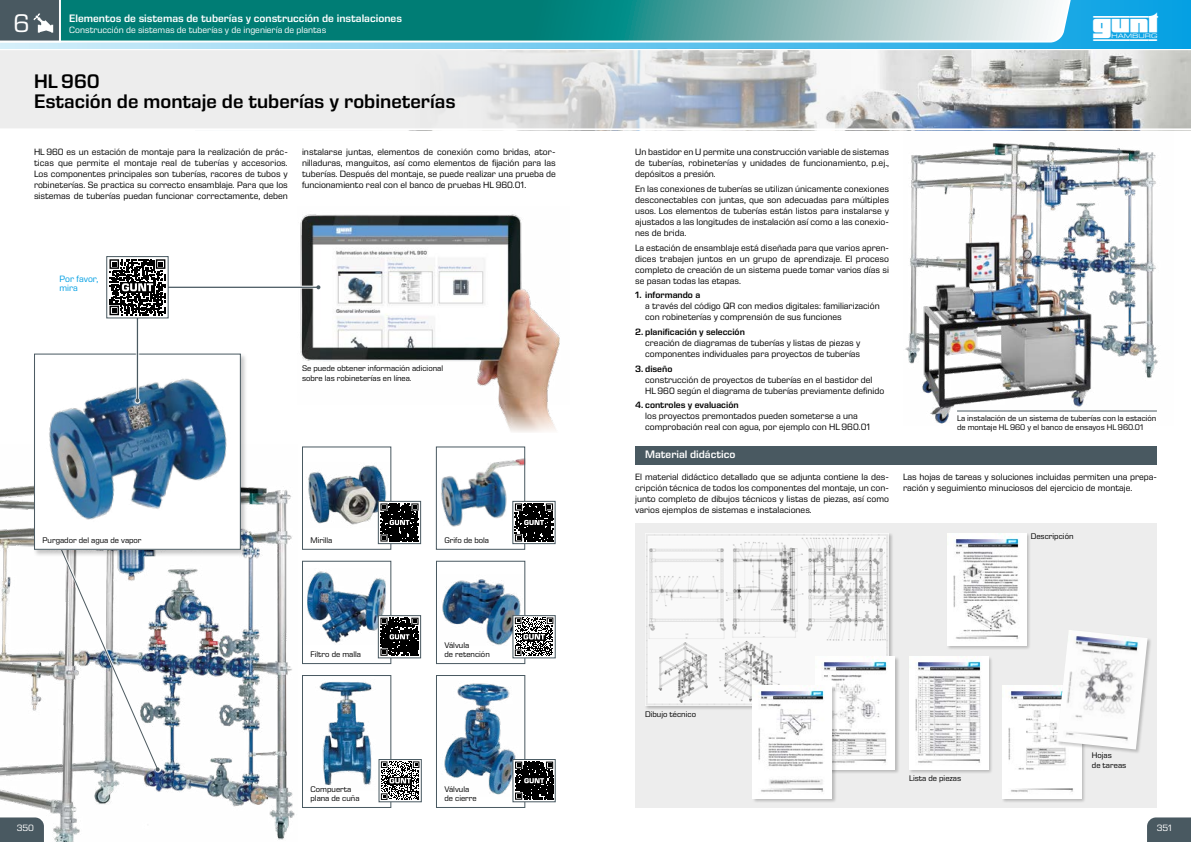
<style>
.page{position:relative;width:1191px;height:842px;background:#fff}
.page>*{position:absolute;margin:0;border:0;box-sizing:border-box;transform-origin:0 0}
.t1{font:700 39.8px "gunt 2 E Symbol";color:#fff}
.t2{font:26px "Eurostile Next LT Pro";color:#fff}
.t3{font:600 20px/20px "Eurostile Next LT Pro";color:#000}
.t4{font:600 11px "Eurostile Next LT Pro";color:#fff}
.t5{font:9.3px/11px "Eurostile Next LT Pro";color:#000;text-align:justify}
.t6{font:600 9.3px "Eurostile Next LT Pro";color:#000}
.t7{font:9.3px "Eurostile Next LT Pro";color:#fff}
.t8{font:9.3px/9.5px "Eurostile Next LT Pro";color:#009fe3}
.t9{font:8.3px/9.5px "Eurostile Next LT Pro";color:#000}
</style>
<div class="page">
<svg style="left:0;top:48px;width:1191px;height:81px;background:#d4d7d9"></svg>
<div style="left:0;top:0;width:1191px;height:48px;background:linear-gradient(to right,#d7effa,#04a0e3)"></div>
<svg style="left:0;top:0;width:1075px;height:44px;background:#4da2a0"></svg>
<svg style="left:0;top:0;width:61px;height:43px;background:#637178"></svg>
<img style="left:0;top:485px;width:295px;height:357px">
<div style="left:635px;top:523px;width:522px;height:285px;background:#ededed"></div>
<div style="left:635px;top:446px;width:522px;height:19px;background:#495961"></div>
<img style="left:903px;top:123px;width:270px;height:301px">
<div style="left:644px;top:533px;width:249px;height:177px;background:#000;opacity:.22"></div>
<img style="left:645px;top:533px;width:244px;height:173px">
<div style="left:946px;top:533px;width:85px;height:117px;background:#000;opacity:.22"></div>
<img style="left:947px;top:533px;width:79px;height:112px">
<svg style="left:60px;top:556px;width:100px;height:215px"></svg>
<div style="left:1001px;top:686px;width:85px;height:117px;background:#000;opacity:.22"></div>
<img style="left:1002px;top:686px;width:79px;height:112px">
<div style="left:1056px;top:629px;width:96px;height:125px;background:#000;opacity:.22"></div>
<img style="left:1057px;top:630px;width:90px;height:119px">
<img style="left:300px;top:214px;width:260px;height:218px">
<div style="left:33px;top:352px;width:215px;height:204px;background:#000;opacity:.22"></div>
<img style="left:36px;top:356px;width:203px;height:189px">
<div style="left:34px;top:354px;width:207px;height:196px;border:1px solid #495961"></div>
<svg style="left:134px;top:284px;width:187px;height:120px"></svg>
<div style="left:908px;top:657px;width:85px;height:117px;background:#000;opacity:.22"></div>
<img style="left:909px;top:657px;width:79px;height:112px">
<div style="left:815px;top:657px;width:84px;height:117px;background:#000;opacity:.22"></div>
<img style="left:815px;top:657px;width:80px;height:112px">
<div style="left:752px;top:686px;width:84px;height:117px;background:#000;opacity:.22"></div>
<img style="left:752px;top:686px;width:80px;height:112px">
<hr style="left:957px;top:410px;width:200px;height:1px;background:#495961">
<svg style="left:109px;top:259px;width:211px;height:143px"></svg>
<div style="left:106px;top:256px;width:63px;height:62px;border:1px solid #495961"></div>
<img style="left:308px;top:465px;width:81px;height:62px">
<div style="left:302px;top:446px;width:89px;height:104px;border:1px solid #495961"></div>
<svg style="left:418px;top:503px;width:1px;height:39px"></svg>
<svg style="left:380px;top:503px;width:38px;height:39px"></svg>
<div style="left:378px;top:501px;width:43px;height:43px;border:1px solid #495961"></div>
<img style="left:442px;top:579px;width:79px;height:66px">
<div style="left:436px;top:561px;width:89px;height:103px;border:1px solid #495961"></div>
<svg style="left:514px;top:617px;width:40px;height:39px"></svg>
<svg style="left:515px;top:617px;width:38px;height:39px"></svg>
<div style="left:512px;top:615px;width:44px;height:43px;border:1px solid #495961"></div>
<img style="left:307px;top:571px;width:79px;height:74px">
<div style="left:302px;top:561px;width:89px;height:103px;border:1px solid #495961"></div>
<svg style="left:380px;top:617px;width:39px;height:39px"></svg>
<svg style="left:380px;top:618px;width:38px;height:38px"></svg>
<div style="left:378px;top:615px;width:43px;height:43px;border:1px solid #495961"></div>
<img style="left:319px;top:682px;width:53px;height:103px">
<div style="left:302px;top:675px;width:89px;height:133px;border:1px solid #495961"></div>
<svg style="left:380px;top:761px;width:40px;height:39px"></svg>
<svg style="left:381px;top:761px;width:38px;height:39px"></svg>
<div style="left:378px;top:759px;width:44px;height:43px;border:1px solid #495961"></div>
<img style="left:444px;top:683px;width:72px;height:112px">
<div style="left:436px;top:675px;width:89px;height:133px;border:1px solid #495961"></div>
<svg style="left:514px;top:761px;width:40px;height:39px"></svg>
<svg style="left:515px;top:761px;width:38px;height:39px"></svg>
<div style="left:512px;top:759px;width:44px;height:43px;border:1px solid #495961"></div>
<img style="left:441px;top:458px;width:82px;height:69px">
<div style="left:436px;top:446px;width:89px;height:104px;border:1px solid #495961"></div>
<svg style="left:514px;top:503px;width:1px;height:39px"></svg>
<svg style="left:515px;top:503px;width:38px;height:39px"></svg>
<div style="left:512px;top:501px;width:43px;height:43px;border:1px solid #495961"></div>
<svg style="left:1147px;top:817px;width:44px;height:25px"></svg>
<svg style="left:0;top:814px;width:47px;height:28px"></svg>
<svg style="left:1093px;top:16px;width:18px;height:25px"></svg>
<h2 class="t2" style="left:13px;top:9px;width:17px">6</h2>
<p class="t4" style="left:69px;top:12px;width:334px">Elementos de sistemas de tuberías y construcción de instalaciones</p>
<p class="t7" style="left:69px;top:24px;width:258px">Construcción de sistemas de tuberías y de ingeniería de plantas</p>
<h3 class="t3" style="left:34px;top:71px;width:423px">HL 960<br>Estación de montaje de tuberías y robineterías</h3>
<p class="t5" style="left:34px;top:147px;width:255px">HL 960 es un estación de montaje para la realización de prác&shy;ticas que permite el montaje real de tuberías y accesorios.<br>Los componentes principales son tuberías, racores de tubos y robineterías. Se practica su correcto ensamblaje. Para que los sistemas de tuberías puedan funcionar correctamente, deben</p>
<p class="t5" style="left:302px;top:147px;width:255px">instalarse juntas, elementos de conexión como bridas, ator&shy;nilladuras, manguitos, así como elementos de fijación para las tuberías. Después del montaje, se puede realizar una prueba de funcionamiento real con el banco de pruebas HL 960.01.</p>
<p class="t5" style="left:635px;top:147px;width:255px">Un bastidor en U permite una construcción variable de sistemas de tuberías, robineterías y unidades de funcionamiento, p.ej., depósitos a presión.</p>
<p class="t5" style="left:635px;top:183px;width:255px">En las conexiones de tuberías se utilizan únicamente conexiones desconectables con juntas, que son adecuadas para múltiples usos. Los elementos de tuberías están listos para instalarse y ajustados a las longitudes de instalación así como a las conexio&shy;nes de brida.</p>
<p class="t5" style="left:635px;top:242px;width:255px">La estación de ensamblaje está diseñada para que varios apren&shy;dices trabajen juntos en un grupo de aprendizaje. El proceso completo de creación de un sistema puede tomar varios días si se pasan todas las etapas.</p>
<p class="t6" style="left:635px;top:290px;width:67px">1. informando a</p>
<p class="t5" style="left:645px;top:301px;width:236px">a través del código QR con medios digitales: familiarización con robineterías y comprensión de sus funciones</p>
<p class="t6" style="left:635px;top:327px;width:111px">2. planificación y selección</p>
<p class="t5" style="left:645px;top:337px;width:217px">creación de diagramas de tuberías y listas de piezas y componentes individuales para proyectos de tuberías</p>
<p class="t6" style="left:635px;top:363px;width:39px">3. diseño</p>
<p class="t5" style="left:645px;top:374px;width:241px">construcción de proyectos de tuberías en el bastidor del<br>HL 960 según el diagrama de tuberías previamente definido</p>
<p class="t6" style="left:635px;top:400px;width:105px">4. controles y evaluación</p>
<p class="t5" style="left:645px;top:411px;width:227px">los proyectos premontados pueden someterse a una comprobación real con agua, por ejemplo con HL 960.01</p>
<p class="t8" style="left:60px;top:274px;width:40px">Por favor, mira</p>
<p class="t9" style="left:302px;top:364px;width:143px">Se puede obtener información adicional sobre las robineterías en línea.</p>
<h1 class="t1" style="left:1111px;top:7px;width:51px">◆■▼</h1>
<p class="t9" style="left:957px;top:413px;width:201px">La instalación de un sistema de tuberías con la estación de montaje HL 960 y el banco de ensayos HL 960.01</p>
<p class="t9" style="left:43px;top:535px;width:101px">Purgador del agua de vapor</p>
<p class="t9" style="left:310px;top:535px;width:23px">Mirilla</p>
<p class="t9" style="left:444px;top:535px;width:46px">Grifo de bola</p>
<p class="t9" style="left:444px;top:640px;width:26px">Válvula</p>
<p class="t9" style="left:310px;top:650px;width:52px">Filtro de malla</p>
<p class="t9" style="left:444px;top:650px;width:47px">de retención</p>
<p class="t9" style="left:310px;top:784px;width:50px">Compuerta plana de cuña</p>
<p class="t9" style="left:444px;top:784px;width:34px">Válvula de cierre</p>
<p class="t4" style="left:645px;top:448px;width:92px">Material didáctico</p>
<p class="t5" style="left:635px;top:472px;width:255px">El material didáctico detallado que se adjunta contiene la des&shy;cripción técnica de todos los componentes del montaje, un con&shy;junto completo de dibujos técnicos y listas de piezas, así como varios ejemplos de sistemas e instalaciones.</p>
<p class="t5" style="left:903px;top:472px;width:255px">Las hojas de tareas y soluciones incluidas permiten una prepa&shy;ración y seguimiento minuciosos del ejercicio de montaje.</p>
<p class="t9" style="left:1030px;top:532px;width:44px">Descripción</p>
<p class="t9" style="left:645px;top:710px;width:52px">Dibujo técnico</p>
<p class="t9" style="left:909px;top:773px;width:54px">Lista de piezas</p>
<p class="t9" style="left:1092px;top:751px;width:36px">Hojas<br>de tareas</p>
<p class="t7" style="left:17px;top:823px;width:19px">350</p>
<p class="t7" style="left:1157px;top:823px;width:17px">351</p>
</div>
